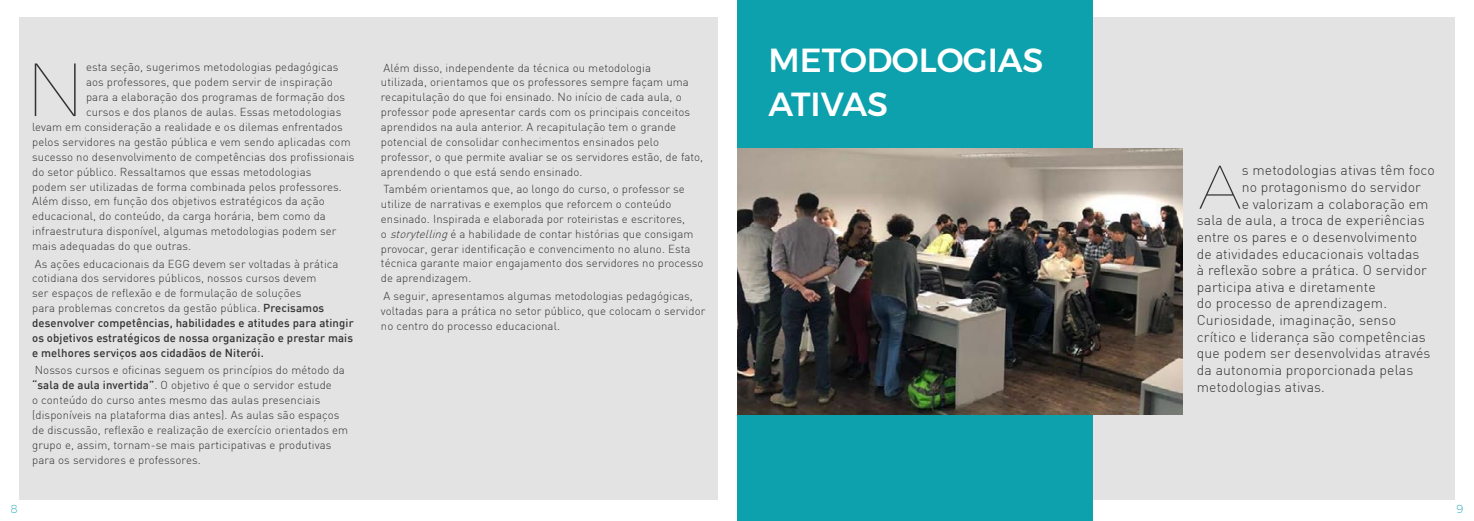
<style>
.page{position:relative;width:1474px;height:521px;background:#fff}
.page>*{position:absolute;margin:0;border:0;box-sizing:border-box;transform-origin:0 0}
.t1{font:100 75.25px "Montserrat";color:#333}
.t2{font:100 61.6px "Montserrat";color:#333}
.t3{font:500 33.25px/43.8px "Montserrat";color:#fff}
.t4{font:300 14px "DIN";letter-spacing:.01em;color:#333}
.t5{font:300 11.38px/14.9px "DIN";letter-spacing:.01em;color:#333}
.t6{font:200 11.38px "Montserrat";color:#0ca1ad}
.s1{font-weight:500}
.s2{font-style:italic}
</style>
<div class="page">
<div style="left:19px;top:17px;width:699px;height:483px;background:#e3e3e3"></div>
<div style="left:756px;top:17px;width:698px;height:483px;background:#e3e3e3"></div>
<div style="left:737px;top:0;width:355px;height:521px;background:#0ca1ad"></div>
<img style="left:737px;top:149px;width:445px;height:265px">
<h1 class="t1" style="left:25px;top:35px;width:62px">N</h1>
<p class="t5" style="left:86px;top:60px;width:254px">esta seção, sugerimos metodologias pedagógicas</p>
<p class="t5" style="left:86px;top:75px;width:248px">aos professores, que podem servir de inspiração</p>
<p class="t5" style="left:86px;top:90px;width:261px">para a elaboração dos programas de formação dos</p>
<p class="t5" style="left:86px;top:104px;width:257px">cursos e dos planos de aulas. Essas metodologias</p>
<p class="t5" style="left:32px;top:119px;width:312px">levam em consideração a realidade e os dilemas enfrentados</p>
<p class="t5" style="left:32px;top:134px;width:320px">pelos servidores na gestão pública e vem sendo aplicadas com</p>
<p class="t5" style="left:32px;top:149px;width:324px">sucesso no desenvolvimento de competências dos profissionais</p>
<p class="t5" style="left:32px;top:164px;width:281px">do setor público. Ressaltamos que essas metodologias</p>
<p class="t5" style="left:32px;top:179px;width:311px">podem ser utilizadas de forma combinada pelos professores.</p>
<p class="t5" style="left:32px;top:194px;width:294px">Além disso, em função dos objetivos estratégicos da ação</p>
<p class="t5" style="left:32px;top:209px;width:295px">educacional, do conteúdo, da carga horária, bem como da</p>
<p class="t5" style="left:32px;top:223px;width:306px">infraestrutura disponível, algumas metodologias podem ser</p>
<p class="t5" style="left:32px;top:238px;width:161px">mais adequadas do que outras.</p>
<p class="t5" style="left:32px;top:256px;width:323px">As ações educacionais da EGG devem ser voltadas à prática cotidiana dos servidores públicos, nossos cursos devem<br>ser espaços de reflexão e de formulação de soluções<br>para problemas concretos da gestão pública. <span class="s1">Precisamos desenvolver competências, habilidades e atitudes para atingir os objetivos estratégicos de nossa organização e prestar mais e melhores serviços aos cidadãos de Niterói.</span></p>
<p class="t5" style="left:32px;top:363px;width:317px">Nossos cursos e oficinas seguem os princípios do método da <span class="s1">“sala de aula invertida”</span>. O objetivo é que o servidor estude<br>o conteúdo do curso antes mesmo das aulas presenciais (disponíveis na plataforma dias antes). As aulas são espaços de discussão, reflexão e realização de exercício orientados em grupo e, assim, tornam-se mais participativas e produtivas para os servidores e professores.</p>
<p class="t5" style="left:381px;top:60px;width:324px">Além disso, independente da técnica ou metodologia<br>utilizada, orientamos que os professores sempre façam uma recapitulação do que foi ensinado. No início de cada aula, o professor pode apresentar cards com os principais conceitos aprendidos na aula anterior. A recapitulação tem o grande potencial de consolidar conhecimentos ensinados pelo professor, o que permite avaliar se os servidores estão, de fato, aprendendo o que está sendo ensinado.</p>
<p class="t5" style="left:381px;top:181px;width:324px">Também orientamos que, ao longo do curso, o professor se utilize de narrativas e exemplos que reforcem o conteúdo ensinado. Inspirada e elaborada por roteiristas e escritores,<br>o <span class="s2">storytelling</span>é a habilidade de contar histórias que consigam provocar, gerar identificação e convencimento no aluno. Esta técnica garante maior engajamento dos servidores no processo de aprendizagem.</p>
<p class="t5" style="left:381px;top:288px;width:326px">A seguir, apresentamos algumas metodologias pedagógicas, voltadas para a prática no setor público, que colocam o servidor no centro do processo educacional.</p>
<h3 class="t3" style="left:768px;top:38px;width:276px">METODOLOGIAS<br>ATIVAS</h3>
<h2 class="t2" style="left:1198px;top:142px;width:44px">A</h2>
<p class="t4" style="left:1241px;top:162px;width:194px">s metodologias ativas têm foco</p>
<p class="t4" style="left:1241px;top:178px;width:181px">no protagonismo do servidor</p>
<p class="t4" style="left:1241px;top:195px;width:188px">e valorizam a colaboração em</p>
<p class="t4" style="left:1196px;top:212px;width:229px">sala de aula, a troca de experiências</p>
<p class="t4" style="left:1196px;top:228px;width:222px">entre os pares e o desenvolvimento</p>
<p class="t4" style="left:1196px;top:245px;width:224px">de atividades educacionais voltadas</p>
<p class="t4" style="left:1196px;top:261px;width:231px">à reflexão sobre a prática. O servidor</p>
<p class="t4" style="left:1196px;top:278px;width:180px">participa ativa e diretamente</p>
<p class="t4" style="left:1196px;top:295px;width:192px">do processo de aprendizagem.</p>
<p class="t4" style="left:1196px;top:311px;width:201px">Curiosidade, imaginação, senso</p>
<p class="t4" style="left:1196px;top:328px;width:230px">crítico e liderança são competências</p>
<p class="t4" style="left:1196px;top:345px;width:235px">que podem ser desenvolvidas através</p>
<p class="t4" style="left:1196px;top:361px;width:218px">da autonomia proporcionada pelas</p>
<p class="t4" style="left:1196px;top:378px;width:130px">metodologias ativas.</p>
<p class="t6" style="left:11px;top:501px;width:9px">8</p>
<p class="t6" style="left:1455px;top:501px;width:9px">9</p>
</div>
